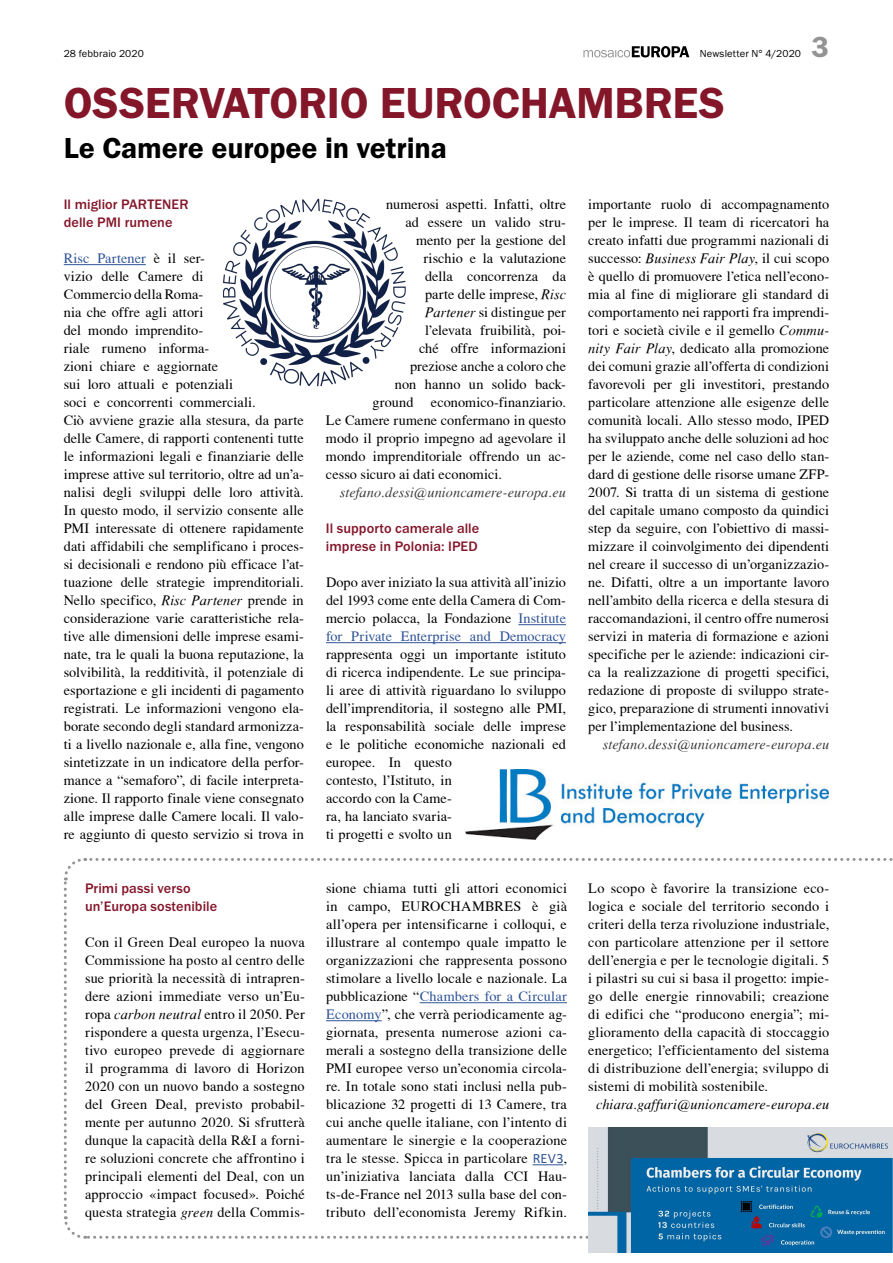
<style>
.page{position:relative;width:893px;height:1263px;background:#fff}
.page>*{position:absolute;margin:0;border:0;box-sizing:border-box;transform-origin:0 0}
.t1{font:600 45px "Franklin Gothic Itc T";letter-spacing:-.005em;color:#84162a}
.t2{font:600 30px "Franklin Gothic Itc T";letter-spacing:-.005em;color:#000}
.t3{font:600 30px "Franklin Gothic Itc T";color:#939393}
.t4{font:14.25px/18px "T Acc LAD";letter-spacing:.005em;color:#000;text-align:justify}
.t5{font:500 14.25px/18px "Franklin Gothic Itc T";letter-spacing:.005em;color:#84162a}
.t6{font:14.25px "T Acc LAD Italic";letter-spacing:.01em;color:#393939}
.t7{font:14.25px "T Acc LAD Italic";letter-spacing:.01em;color:#000}
.t8{font:10.5px "Franklin Gothic Itc T";letter-spacing:.01em;color:#000}
.s1{font-family:"T Acc LAD Italic"}
.s2{color:#2f5496}
.s3{font-family:"Calibri";color:#2f5496}
</style>
<div class="page">
<svg style="left:583px;top:46px;width:106px;height:11px"></svg>
<hr style="left:64px;top:264px;width:82px;height:1px;background:#2f5496">
<hr style="left:518px;top:624px;width:48px;height:1px;background:#2f5496">
<hr style="left:326px;top:642px;width:240px;height:1px;background:#2f5496">
<svg style="left:63px;top:858px;width:830px;height:381px"></svg>
<hr style="left:420px;top:1002px;width:147px;height:1px;background:#2f5496">
<hr style="left:326px;top:1020px;width:56px;height:1px;background:#2f5496">
<hr style="left:533px;top:1164px;width:30px;height:1px;background:#2f5496">
<img style="left:223px;top:198px;width:183px;height:188px">
<img style="left:465px;top:770px;width:363px;height:69px">
<img style="left:588px;top:1127px;width:305px;height:126px">
<p class="t8" style="left:64px;top:48px;width:82px">28 febbraio 2020</p>
<p class="t8" style="left:700px;top:48px;width:103px">Newsletter N° 4/2020</p>
<h2 class="t3" style="left:812px;top:30px;width:19px">3</h2>
<h1 class="t1" style="left:64px;top:77px;width:663px">OSSERVATORIO EUROCHAMBRES</h1>
<h2 class="t2" style="left:64px;top:131px;width:385px">Le Camere europee in vetrina</h2>
<p class="t4" style="left:386px;top:195px;width:182px">numerosi aspetti. Infatti, oltre</p>
<p class="t4" style="left:405px;top:213px;width:162px">ad essere un valido stru-</p>
<p class="t4" style="left:416px;top:231px;width:151px">mento per la gestione del</p>
<p class="t4" style="left:423px;top:249px;width:144px">rischio e la valutazione</p>
<p class="t4" style="left:425px;top:267px;width:142px">della concorrenza da</p>
<p class="t4" style="left:425px;top:285px;width:143px">parte delle imprese, <span class="s1">Risc</span></p>
<p class="t4" style="left:425px;top:303px;width:142px"><span class="s1">Partener</span> si distingue per</p>
<p class="t4" style="left:425px;top:321px;width:143px">l’elevata fruibilità, poi-</p>
<p class="t4" style="left:419px;top:339px;width:148px">ché offre informazioni</p>
<p class="t4" style="left:410px;top:357px;width:157px">preziose anche a coloro che</p>
<p class="t4" style="left:395px;top:375px;width:172px">non hanno un solido back-</p>
<p class="t4" style="left:372px;top:393px;width:195px">ground economico-finanziario.</p>
<p class="t4" style="left:326px;top:411px;width:242px">Le Camere rumene confermano in questo</p>
<p class="t4" style="left:326px;top:429px;width:242px">modo il proprio impegno ad agevolare il</p>
<p class="t4" style="left:326px;top:447px;width:241px">mondo imprenditoriale offrendo un ac-</p>
<p class="t4" style="left:326px;top:465px;width:178px">cesso sicuro ai dati economici.</p>
<p class="t6" style="left:340px;top:484px;width:228px">stefano.dessi@unioncamere-europa.eu</p>
<p class="t5" style="left:326px;top:519px;width:155px">Il supporto camerale alle imprese in Polonia: IPED</p>
<p class="t4" style="left:326px;top:573px;width:242px">Dopo aver iniziato la sua attività all’inizio del 1993 come ente della Camera di Com&shy;mercio polacca, la Fondazione <span class="s2">Institute for Private Enterprise and Democracy</span></p>
<p class="t4" style="left:326px;top:645px;width:242px;text-align:left">rappresenta oggi un importante istituto di ricerca indipendente. Le sue principa&shy;li aree di attività riguardano lo sviluppo dell’imprenditoria, il sostegno alle PMI, la responsabilità sociale delle imprese e le politiche economiche nazionali ed europee. In questo<br>contesto, l’Istituto, in<br>accordo con la Came-<br>ra, ha lanciato svaria-<br>ti progetti e svolto un</p>
<p class="t4" style="left:588px;top:195px;width:242px">importante ruolo di accompagnamento per le imprese. Il team di ricercatori ha creato infatti due programmi nazionali di successo: <span class="s1">Business Fair Play</span>, il cui scopo è quello di promuovere l’etica nell’econo&shy;mia al fine di migliorare gli standard di comportamento nei rapporti fra imprendi&shy;tori e società civile e il gemello <span class="s1">Commu&shy;nity Fair Play</span>, dedicato alla promozione dei comuni grazie all’offerta di condizioni favorevoli per gli investitori, prestando particolare attenzione alle esigenze delle comunità locali. Allo stesso modo, IPED ha sviluppato anche delle soluzioni ad hoc per le aziende, come nel caso dello stan&shy;dard di gestione delle risorse umane ZFP-2007. Si tratta di un sistema di gestione del capitale umano composto da quindici step da seguire, con l’obiettivo di massi&shy;mizzare il coinvolgimento dei dipendenti nel creare il successo di un’organizzazio&shy;ne. Difatti, oltre a un importante lavoro nell’ambito della ricerca e della stesura di raccomandazioni, il centro offre numerosi servizi in materia di formazione e azioni specifiche per le aziende: indicazioni cir&shy;ca la realizzazione di progetti specifici, redazione di proposte di sviluppo strate&shy;gico, preparazione di strumenti innovativi per l’implementazione del business.</p>
<p class="t6" style="left:603px;top:736px;width:228px">stefano.dessi@unioncamere-europa.eu</p>
<p class="t5" style="left:64px;top:195px;width:126px">Il miglior PARTENER delle PMI rumene</p>
<p class="t4" style="left:64px;top:249px;width:242px;text-align:left"><span class="s2">Risc Partener</span> è il ser-<br>vizio delle Camere di<br>Commercio della Roma-<br>nia che offre agli attori<br>del mondo imprendito-<br>riale rumeno informa-<br>zioni chiare e aggiornate<br>sui loro attuali e potenziali<br>soci e concorrenti commerciali.<br>Ciò avviene grazie alla stesura, da parte delle Camere, di rapporti contenenti tutte le informazioni legali e finanziarie delle imprese attive sul territorio, oltre ad un’a&shy;nalisi degli sviluppi delle loro attività.<br>In questo modo, il servizio consente alle PMI interessate di ottenere rapidamente dati affidabili che semplificano i proces&shy;si decisionali e rendono più efficace l’at&shy;tuazione delle strategie imprenditoriali.<br>Nello specifico, <span class="s1">Risc Partener</span> prende in considerazione varie caratteristiche rela&shy;tive alle dimensioni delle imprese esami&shy;nate, tra le quali la buona reputazione, la solvibilità, la redditività, il potenziale di esportazione e gli incidenti di pagamento registrati. Le informazioni vengono ela&shy;borate secondo degli standard armonizza&shy;ti a livello nazionale e, alla fine, vengono sintetizzate in un indicatore della perfor&shy;mance a “semaforo”, di facile interpreta&shy;zione. Il rapporto finale viene consegnato alle imprese dalle Camere locali. Il valo&shy;re aggiunto di questo servizio si trova in</p>
<p class="t5" style="left:85px;top:879px;width:134px">Primi passi verso un’Europa sostenibile</p>
<p class="t4" style="left:85px;top:933px;width:221px">Con il Green Deal europeo la nuova Commissione ha posto al centro delle sue priorità la necessità di intrapren&shy;dere azioni immediate verso un’Eu&shy;ropa <span class="s1">carbon neutral</span> entro il 2050. Per rispondere a questa urgenza, l’Esecu&shy;tivo europeo prevede di aggiornare il programma di lavoro di Horizon 2020 con un nuovo bando a sostegno del Green Deal, previsto probabil&shy;mente per autunno 2020. Si sfrutterà dunque la capacità della R&amp;I a forni&shy;re soluzioni concrete che affrontino i principali elementi del Deal, con un approccio «impact focused». Poiché questa strategia <span class="s1">green</span> della Commis-</p>
<p class="t4" style="left:326px;top:879px;width:242px">sione chiama tutti gli attori economici in campo, EUROCHAMBRES è già all’opera per intensificarne i colloqui, e illustrare al contempo quale impatto le organizzazioni che rappresenta possono stimolare a livello locale e nazionale. La pubblicazione “<span class="s2">Chambers for a Circular Economy</span>”, che verrà periodicamente ag&shy;giornata, presenta numerose azioni ca&shy;merali a sostegno della transizione delle PMI europee verso un’economia circola&shy;re. In totale sono stati inclusi nella pub&shy;blicazione 32 progetti di 13 Camere, tra cui anche quelle italiane, con l’intento di aumentare le sinergie e la cooperazione tra le stesse. Spicca in particolare <span class="s3">REV3</span>, un’iniziativa lanciata dalla CCI Hau&shy;ts-de-France nel 2013 sulla base del con&shy;tributo dell’economista Jeremy Rifkin.</p>
<p class="t4" style="left:588px;top:879px;width:242px">Lo scopo è favorire la transizione eco&shy;logica e sociale del territorio secondo i criteri della terza rivoluzione industriale, con particolare attenzione per il settore dell’energia e per le tecnologie digitali. 5 i pilastri su cui si basa il progetto: impie&shy;go delle energie rinnovabili; creazione di edifici che “producono energia”; mi&shy;glioramento della capacità di stoccaggio energetico; l’efficientamento del sistema di distribuzione dell’energia; sviluppo di sistemi di mobilità sostenibile.</p>
<p class="t7" style="left:596px;top:1096px;width:235px">chiara.gaffuri@unioncamere-europa.eu</p>
</div>
